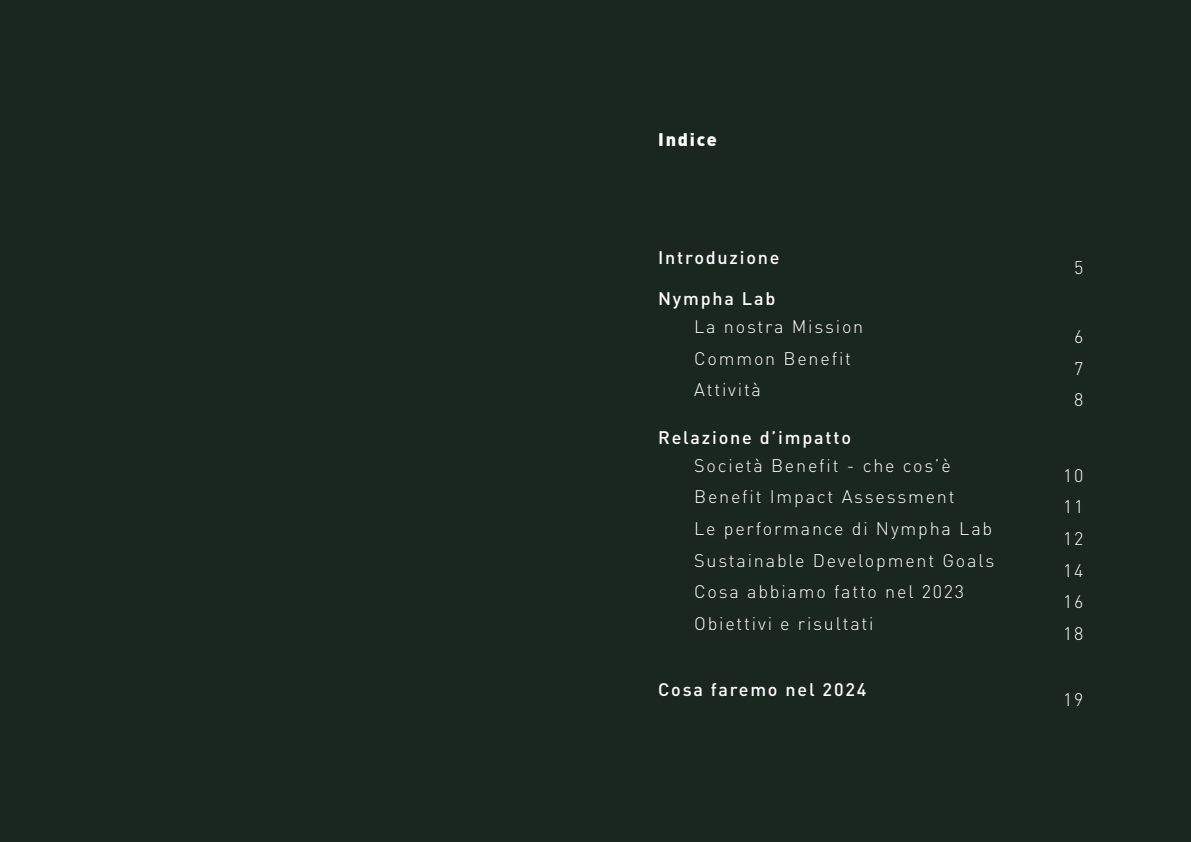
<style>
.page{position:relative;width:1191px;height:842px;background:#1a271e}
.page>*{position:absolute;margin:0;border:0;box-sizing:border-box;transform-origin:0 0}
.t1{font:300 18px "DIN Pro";letter-spacing:.1em;color:#fff}
.t2{font:500 18px "DIN Pro";letter-spacing:.1em;color:#fff}
.t3{font:900 18px "DIN Pro";letter-spacing:.1em;color:#fff}
</style>
<div class="page">
<p class="t3" style="left:658px;top:127px;width:60px">Indice</p>
<p class="t2" style="left:658px;top:246px;width:123px">Introduzione</p>
<p class="t2" style="left:658px;top:286px;width:119px">Nympha Lab</p>
<p class="t1" style="left:694px;top:314px;width:171px">La nostra Mission</p>
<p class="t1" style="left:694px;top:346px;width:158px">Common Benefit</p>
<p class="t1" style="left:694px;top:377px;width:68px">Attività</p>
<p class="t2" style="left:658px;top:425px;width:194px">Relazione d’impatto</p>
<p class="t1" style="left:694px;top:453px;width:258px">Società Benefit - che cos’è</p>
<p class="t1" style="left:1074px;top:256px;width:11px">5</p>
<p class="t1" style="left:1074px;top:324px;width:11px">6</p>
<p class="t1" style="left:1074px;top:356px;width:11px">7</p>
<p class="t1" style="left:1074px;top:387px;width:11px">8</p>
<p class="t1" style="left:1063px;top:463px;width:22px">10</p>
<p class="t1" style="left:694px;top:485px;width:262px">Benefit Impact Assessment</p>
<p class="t1" style="left:1063px;top:495px;width:22px">11</p>
<p class="t1" style="left:694px;top:516px;width:300px">Le performance di Nympha Lab</p>
<p class="t1" style="left:1063px;top:526px;width:22px">12</p>
<p class="t1" style="left:694px;top:548px;width:302px">Sustainable Development Goals</p>
<p class="t1" style="left:1063px;top:558px;width:22px">14</p>
<p class="t1" style="left:694px;top:579px;width:271px">Cosa abbiamo fatto nel 2023</p>
<p class="t1" style="left:1063px;top:589px;width:22px">16</p>
<p class="t1" style="left:694px;top:611px;width:181px">Obiettivi e risultati</p>
<p class="t1" style="left:1063px;top:621px;width:22px">18</p>
<p class="t2" style="left:658px;top:677px;width:210px">Cosa faremo nel 2024</p>
<p class="t1" style="left:1063px;top:687px;width:22px">19</p>
</div>
